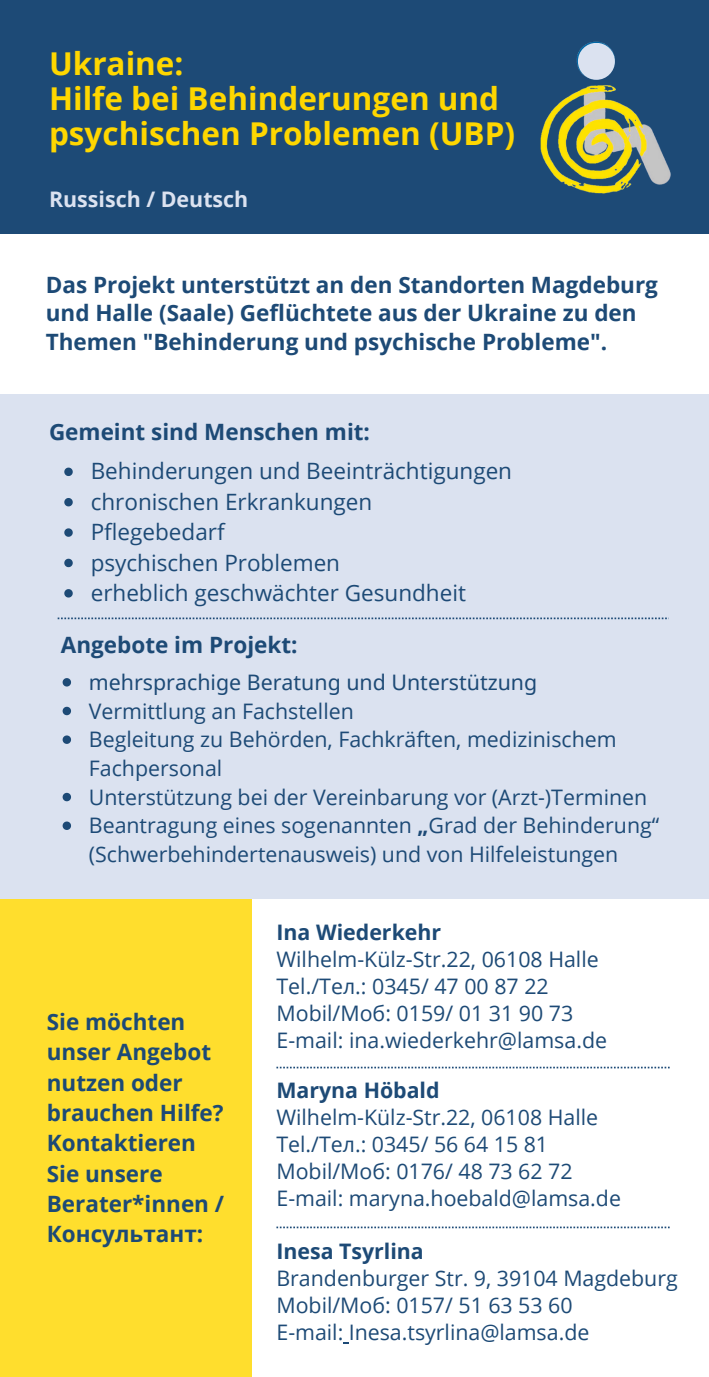
<style>
.page{position:relative;width:709px;height:1377px;background:#fff}
.page>*{position:absolute;margin:0;border:0;box-sizing:border-box;transform-origin:0 0}
.t1{font:700 31.5px/35.6px "Open Sans";color:#ffd700}
.t2{font:700 22.5px/30.4px "Open Sans";color:#1d4a76}
.t3{font:22.5px "Open Sans";color:#1d4a76}
.t4{font:21.38px/28.8px "Open Sans";color:#1d4a76}
.t5{font:700 21.38px "Open Sans";color:#1d4a76}
.t6{font:21.38px "Noto Sans";color:#1d4a76}
.t7{font:700 21.38px "Open Sans";color:#dbe2f0}
.s1{font-weight:700}
</style>
<div class="page">
<div style="left:0;top:880px;width:252px;height:497px;background:#ffde2d"></div>
<div style="left:0;top:394px;width:708px;height:505px;background:#dbe2f0"></div>
<div style="left:0;top:0;width:709px;height:233px;background:#1d4a76"></div>
<svg style="left:64px;top:468px;width:9px;height:8px"></svg>
<svg style="left:64px;top:498px;width:9px;height:8px"></svg>
<svg style="left:64px;top:528px;width:9px;height:9px"></svg>
<svg style="left:64px;top:559px;width:9px;height:8px"></svg>
<svg style="left:64px;top:589px;width:9px;height:9px"></svg>
<img style="left:540px;top:41px;width:131px;height:153px">
<div style="left:578px;top:43px;width:37px;height:37px;background:#dbe2f0;border-radius:50%"></div>
<svg style="left:63px;top:678px;width:8px;height:9px"></svg>
<svg style="left:63px;top:707px;width:8px;height:8px"></svg>
<svg style="left:63px;top:735px;width:8px;height:9px"></svg>
<svg style="left:63px;top:793px;width:8px;height:8px"></svg>
<svg style="left:63px;top:822px;width:8px;height:8px"></svg>
<svg style="left:343px;top:1342px;width:6px;height:2px"></svg>
<svg style="left:276px;top:1067px;width:393px;height:1px"></svg>
<svg style="left:58px;top:618px;width:611px;height:1px"></svg>
<svg style="left:276px;top:1227px;width:393px;height:1px"></svg>
<p class="t1" style="left:49px;top:45px;width:136px">Ukraine:</p>
<p class="t1" style="left:49px;top:80px;width:468px">Hilfe bei Behinderungen und psychischen Problemen (UBP)</p>
<p class="t7" style="left:49px;top:184px;width:201px">Russisch / Deutsch</p>
<p class="t2" style="left:46px;top:270px;width:613px;line-height:28.8px">Das Projekt unterstützt an den Standorten Magdeburg und Halle (Saale) Geflüchtete aus der Ukraine zu den<br>Themen "Behinderung und psychische Probleme".</p>
<p class="t2" style="left:49px;top:416px;width:322px">Gemeint sind Menschen mit:</p>
<p class="t3" style="left:91px;top:455px;width:423px">Behinderungen und Beeinträchtigungen</p>
<p class="t3" style="left:91px;top:486px;width:283px">chronischen Erkrankungen</p>
<p class="t3" style="left:91px;top:516px;width:135px">Pflegebedarf</p>
<p class="t3" style="left:91px;top:547px;width:251px">psychischen Problemen</p>
<p class="t3" style="left:91px;top:577px;width:377px">erheblich geschwächter Gesundheit</p>
<p class="t2" style="left:61px;top:629px;width:238px">Angebote im Projekt:</p>
<p class="t6" style="left:89px;top:667px;width:450px">mehrsprachige Beratung und Unterstützung</p>
<p class="t4" style="left:89px;top:696px;width:266px">Vermittlung an Fachstellen</p>
<p class="t4" style="left:89px;top:725px;width:529px">Begleitung zu Behörden, Fachkräften, medizinischem<br>Fachpersonal</p>
<p class="t4" style="left:89px;top:782px;width:560px">Unterstützung bei der Vereinbarung vor (Arzt-)Terminen</p>
<p class="t4" style="left:89px;top:811px;width:572px">Beantragung eines sogenannten <span class="s1">„</span>Grad der Behinderung“ (Schwerbehindertenausweis) und von Hilfeleistungen</p>
<p class="t2" style="left:47px;top:1006px;width:179px">Sie möchten unser Angebot nutzen oder brauchen Hilfe?<br>Kontaktieren<br>Sie unsere<br>Berater*innen /<br>Консультант:</p>
<p class="t5" style="left:276px;top:917px;width:166px">Ina Wiederkehr</p>
<p class="t4" style="left:276px;top:944px;width:324px">Wilhelm-Külz-Str.22, 06108 Halle</p>
<p class="t4" style="left:276px;top:971px;width:274px">Tel./Тел.: 0345/ 47 00 87 22</p>
<p class="t4" style="left:276px;top:998px;width:298px">Mobil/Моб: 0159/ 01 31 90 73</p>
<p class="t4" style="left:276px;top:1025px;width:332px">E-mail: ina.wiederkehr@lamsa.de</p>
<p class="t5" style="left:276px;top:1076px;width:165px">Maryna Höbald</p>
<p class="t4" style="left:276px;top:1103px;width:323px">Wilhelm-Külz-Str.22, 06108 Halle</p>
<p class="t4" style="left:276px;top:1130px;width:273px">Tel./Тел.: 0345/ 56 64 15 81</p>
<p class="t4" style="left:276px;top:1157px;width:298px">Mobil/Моб: 0176/ 48 73 62 72</p>
<p class="t4" style="left:276px;top:1184px;width:346px">E-mail: maryna.hoebald@lamsa.de</p>
<p class="t5" style="left:276px;top:1237px;width:149px">Inesa Tsyrlina</p>
<p class="t4" style="left:276px;top:1264px;width:403px">Brandenburger Str. 9, 39104 Magdeburg</p>
<p class="t4" style="left:276px;top:1291px;width:298px">Mobil/Моб: 0157/ 51 63 53 60</p>
<p class="t4" style="left:276px;top:1318px;width:314px">E-mail: Inesa.tsyrlina@lamsa.de</p>
</div>
